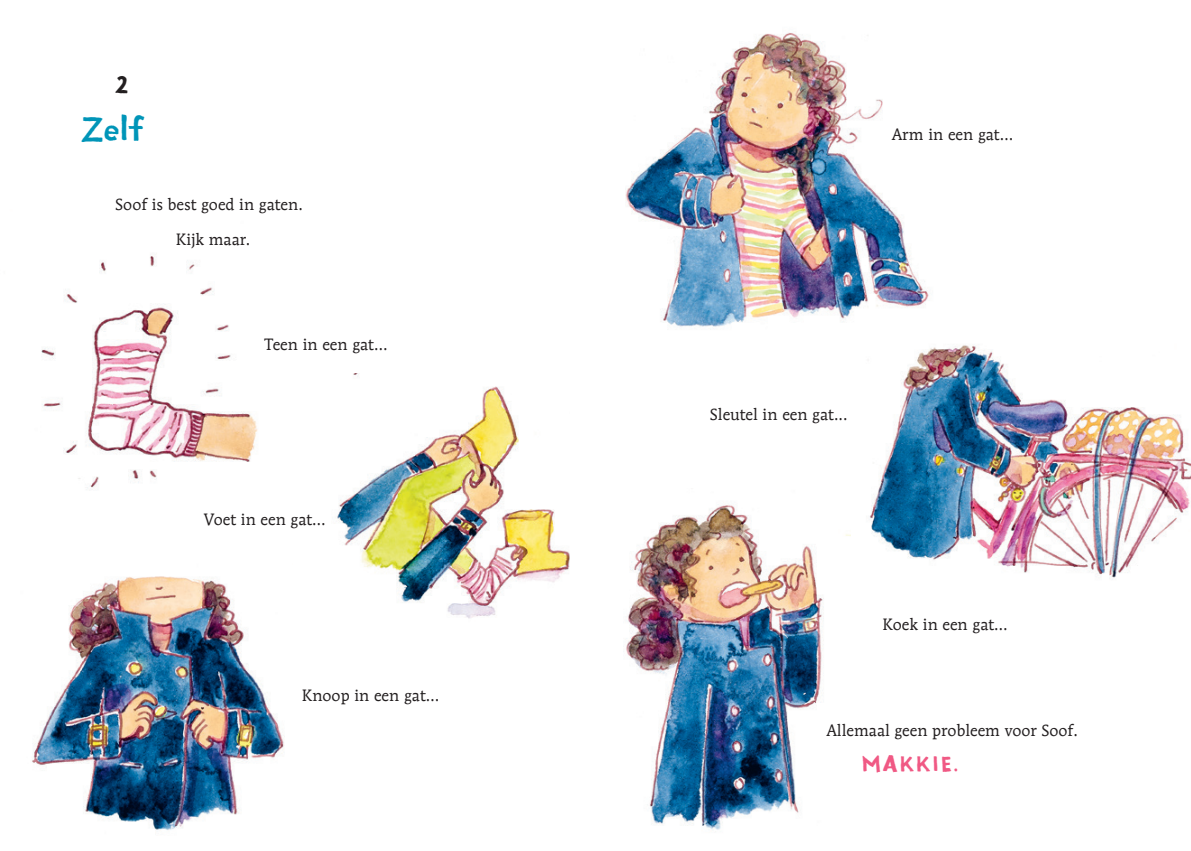
<style>
.page{position:relative;width:1191px;height:851px;background:#fff}
.page>*{position:absolute;margin:0;border:0;box-sizing:border-box;transform-origin:0 0}
.t1{font:37.5px "Handy Sans";color:#0095b8}
.t2{font:25px "Handy Sans";color:#231f20}
.t3{font:23.75px "Handy Sans";letter-spacing:.1em;color:#f05984}
.t4{font:16.25px/35px "Mendoza Roman";color:#231f20;text-align:center}
</style>
<div class="page">
<img style="left:626px;top:504px;width:224px;height:326px">
<img style="left:41px;top:256px;width:217px;height:232px">
<img style="left:32px;top:576px;width:253px;height:254px">
<img style="left:337px;top:374px;width:233px;height:245px">
<img style="left:625px;top:33px;width:304px;height:297px">
<img style="left:869px;top:344px;width:322px;height:236px">
<h2 class="t2" style="left:115px;top:69px;width:15px">2</h2>
<h1 class="t1" style="left:80px;top:104px;width:66px">Zelf</h1>
<p class="t4" style="left:115px;top:187px;width:189px">Soof is best goed in gaten.<br>Kijk maar.</p>
<p class="t4" style="left:264px;top:327px;width:125px">Teen in een gat…</p>
<p class="t4" style="left:204px;top:502px;width:124px">Voet in een gat…</p>
<p class="t4" style="left:302px;top:677px;width:139px">Knoop in een gat…</p>
<p class="t4" style="left:891px;top:117px;width:123px">Arm in een gat…</p>
<p class="t4" style="left:710px;top:397px;width:139px">Sleutel in een gat...</p>
<p class="t4" style="left:882px;top:607px;width:127px">Koek in een gat…</p>
<p class="t4" style="left:826px;top:712px;width:253px">Allemaal geen probleem voor Soof.</p>
<h3 class="t3" style="left:862px;top:747px;width:97px">MAKKIE.</h3>
</div>
